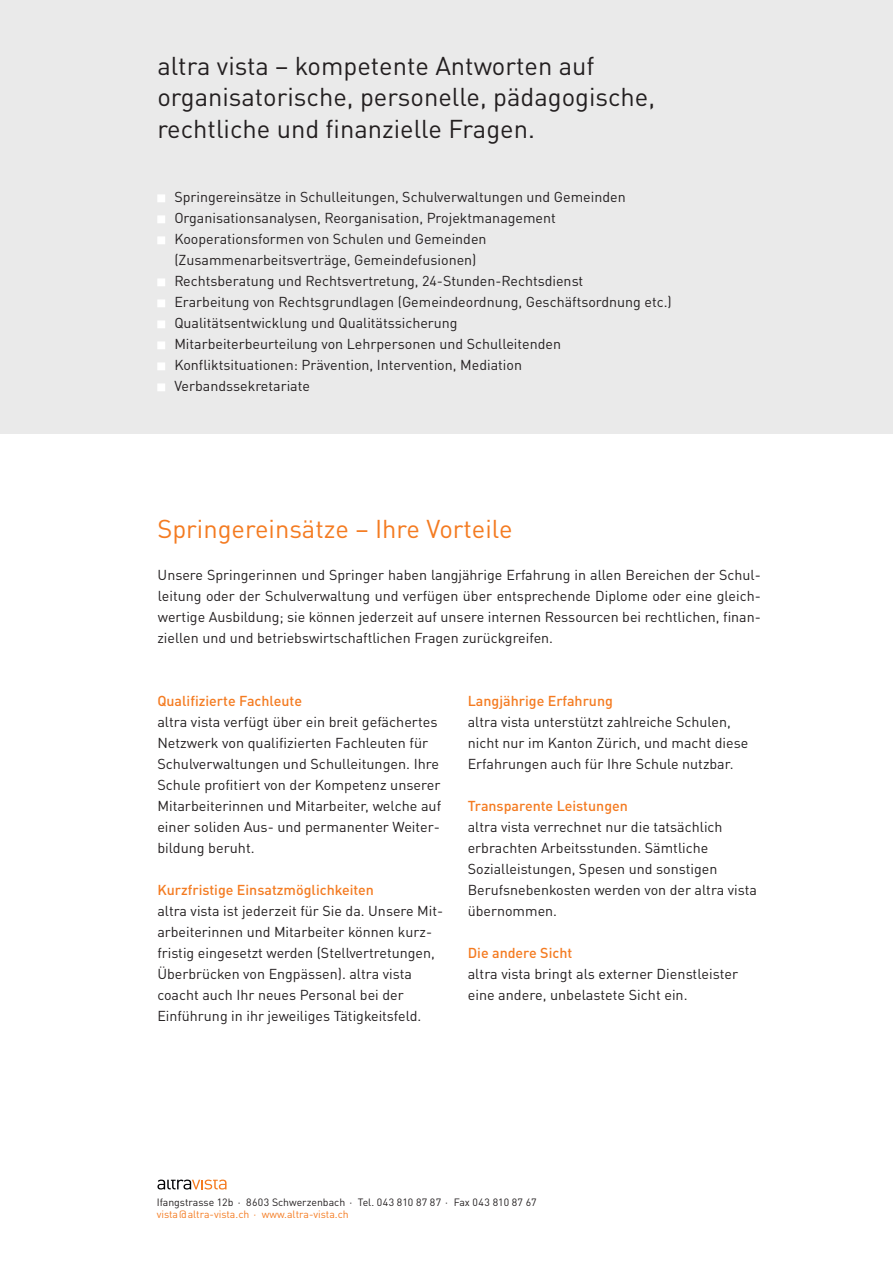
<style>
.page{position:relative;width:893px;height:1263px;background:#fff}
.page>*{position:absolute;margin:0;border:0;box-sizing:border-box;transform-origin:0 0}
.t1{font:25.5px/31.5px "DINOT";color:#231f20}
.t2{font:25.5px "DINOT";color:#f47b21}
.t3{font:14.25px/21px "DINOT";color:#231f20}
.t4{font:500 14.25px "DINOT";color:#f47b21}
.t5{font:10.5px "DINOT";color:#231f20}
.t6{font:10.5px "DINOT";color:#f47b21}
</style>
<div class="page">
<svg style="left:157px;top:1179px;width:69px;height:10px"></svg>
<h1 class="t1" style="left:157px;top:49px;width:499px">altra vista – kompetente Antworten auf organisatorische, personelle, pädagogische, rechtliche und finanzielle Fragen.</h1>
<p class="t3" style="left:174px;top:186px;width:499px">Springereinsätze in Schulleitungen, Schulverwaltungen und Gemeinden Organisationsanalysen, Reorganisation, Projektmanagement Kooperationsformen von Schulen und Gemeinden<br>(Zusammenarbeitsverträge, Gemeindefusionen)<br>Rechtsberatung und Rechtsvertretung, 24-Stunden-Rechtsdienst<br>Erarbeitung von Rechtsgrundlagen (Gemeindeordnung, Geschäftsordnung etc.)<br>Qualitätsentwicklung und Qualitätssicherung<br>Mitarbeiterbeurteilung von Lehrpersonen und Schulleitenden Konfliktsituationen: Prävention, Intervention, Mediation<br>Verbandssekretariate</p>
<h1 class="t2" style="left:157px;top:513px;width:357px">Springereinsätze – Ihre Vorteile</h1>
<p class="t3" style="left:157px;top:564px;width:605px;text-align:justify">Unsere Springerinnen und Springer haben langjährige Erfahrung in allen Bereichen der Schul&shy;leitung oder der Schulverwaltung und verfügen über entsprechende Diplome oder eine gleich&shy;wertige Ausbildung; sie können jederzeit auf unsere internen Ressourcen bei rechtlichen, finan&shy;ziellen und und betriebswirtschaftlichen Fragen zurückgreifen.</p>
<p class="t4" style="left:157px;top:692px;width:146px">Qualifizierte Fachleute</p>
<p class="t3" style="left:157px;top:711px;width:285px">altra vista verfügt über ein breit gefächertes Netzwerk von qualifizierten Fachleuten für Schulverwaltungen und Schulleitungen. Ihre Schule profitiert von der Kompetenz unserer Mitarbeiterinnen und Mitarbeiter, welche auf einer soliden Aus- und permanenter Weiter&shy;bildung beruht.</p>
<p class="t4" style="left:157px;top:881px;width:218px">Kurzfristige Einsatzmöglichkeiten</p>
<p class="t3" style="left:157px;top:900px;width:287px">altra vista ist jederzeit für Sie da. Unsere Mit&shy;arbeiterinnen und Mitarbeiter können kurz&shy;fristig eingesetzt werden (Stellvertretungen, Überbrücken von Engpässen). altra vista coacht auch Ihr neues Personal bei der Einführung in ihr jeweiliges Tätigkeitsfeld.</p>
<p class="t4" style="left:468px;top:692px;width:147px">Langjährige Erfahrung</p>
<p class="t3" style="left:468px;top:711px;width:282px">altra vista unterstützt zahlreiche Schulen, nicht nur im Kanton Zürich, und macht diese<br>Erfahrungen auch für Ihre Schule nutzbar.</p>
<p class="t4" style="left:468px;top:797px;width:162px">Transparente Leistungen</p>
<p class="t3" style="left:468px;top:816px;width:291px">altra vista verrechnet nur die tatsächlich erbrachten Arbeitsstunden. Sämtliche Sozialleistungen, Spesen und sonstigen Berufsnebenkosten werden von der altra vista übernommen.</p>
<p class="t4" style="left:468px;top:944px;width:106px">Die andere Sicht</p>
<p class="t3" style="left:468px;top:963px;width:272px">altra vista bringt als externer Dienstleister eine andere, unbelastete Sicht ein.</p>
<p class="t5" style="left:157px;top:1195px;width:381px">Ifangstrasse 12b · 8603 Schwerzenbach · Tel. 043 810 87 87 · Fax 043 810 87 67</p>
<p class="t6" style="left:157px;top:1208px;width:194px">vista@altra-vista.ch · www.altra-vista.ch</p>
</div>
